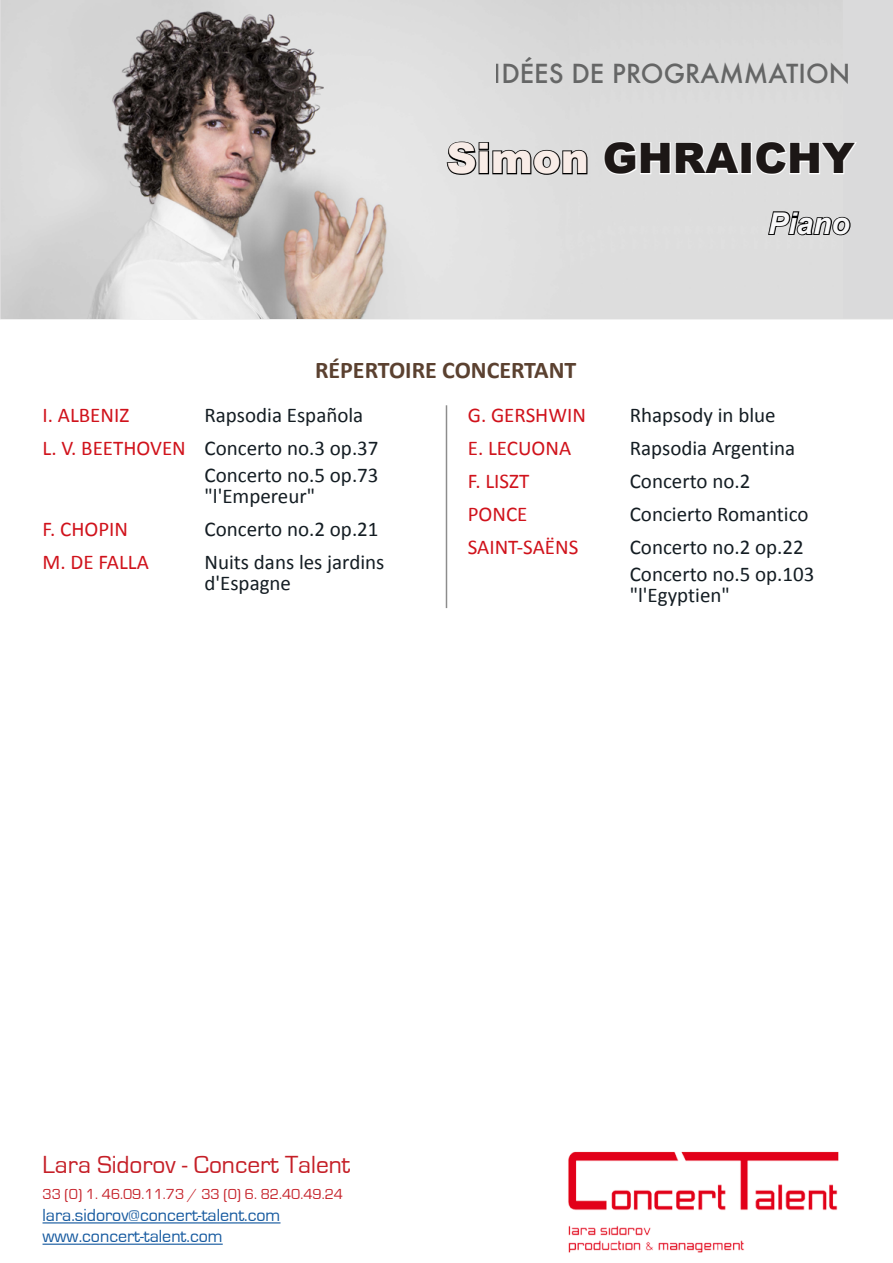
<style>
.page{position:relative;width:893px;height:1263px;background:#fff}
.page>*{position:absolute;margin:0;border:0;box-sizing:border-box;transform-origin:0 0}
.t1{font:900 42px "Arial";color:#1c1716}
.t2{font:italic 700 30px "Arial";color:#f7f7f8}
.t3{font:25.5px "Eurostile";color:#c51f27}
.t4{font:500 25.5px "Futura";color:#484949}
.t5{font:700 24px "Calibri";color:#5b4130}
.t6{font:21px/21px "Calibri";color:#141d23}
.t7{font:21px "Calibri";color:#d0121b}
.t8{font:18px/21.3px "Eurostile";color:#15599f}
.t9{font:15px "Eurostile";color:#c51f27}
.s1{color:#f8ece7}
.s2{color:#d0121b}
</style>
<div class="page">
<div style="left:0;top:0;width:893px;height:319px;background:#dadadb"></div>
<img style="left:2px;top:0;width:840px;height:319px">
<svg style="left:446px;top:140px;width:142px;height:36px;background:#a1a1a1"></svg>
<svg style="left:603px;top:140px;width:138px;height:36px"></svg>
<div style="left:741px;top:142px;width:11px;height:32px;border:2px solid #fff"></div>
<svg style="left:754px;top:140px;width:105px;height:36px"></svg>
<svg style="left:767px;top:210px;width:85px;height:27px;background:#898989"></svg>
<img style="left:568px;top:1151px;width:271px;height:101px">
<hr style="left:43px;top:1222px;width:237px;height:1px;background:#15599f">
<hr style="left:43px;top:1243px;width:180px;height:2px;background:#15599f">
<hr style="left:446px;top:405px;width:1px;height:203px;background:#000">
<p class="t4" style="left:494px;top:56px;width:358px">IDÉES DE PROGRAMMATION</p>
<h1 class="t1" style="left:446px;top:128px;width:410px"><span class="s1">Simon</span> GHRAICHY</h1>
<h2 class="t2" style="left:768px;top:203px;width:83px">Piano</h2>
<p class="t5" style="left:315px;top:355px;width:263px">RÉPERTOIRE CONCERTANT</p>
<p class="t7" style="left:468px;top:402px;width:120px">G. GERSHWIN</p>
<p class="t6" style="left:630px;top:405px;width:147px">Rhapsody in blue</p>
<p class="t7" style="left:468px;top:435px;width:105px">E. LECUONA</p>
<p class="t6" style="left:630px;top:438px;width:167px">Rapsodia Argentina</p>
<p class="t7" style="left:468px;top:468px;width:63px">F. LISZT</p>
<p class="t6" style="left:630px;top:471px;width:122px">Concerto no.2</p>
<p class="t7" style="left:468px;top:501px;width:61px">PONCE</p>
<p class="t6" style="left:630px;top:504px;width:180px">Concierto Romantico</p>
<p class="t7" style="left:468px;top:534px;width:112px">SAINT-SAËNS</p>
<p class="t6" style="left:630px;top:534px;width:186px;line-height:27px">Concerto no.2 op.22<br>Concerto no.5 op.103</p>
<p class="t6" style="left:630px;top:585px;width:102px">"l'Egyptien"</p>
<p class="t6" style="left:43px;top:399px;width:338px;line-height:33px;text-indent:162px">Rapsodia Española<br><span class="s2">L. V. BEETHOVEN</span> Concerto no.3 op.37</p>
<p class="t6" style="left:204px;top:465px;width:176px">Concerto no.5 op.73 "l'Empereur"</p>
<p class="t7" style="left:43px;top:516px;width:87px">F. CHOPIN</p>
<p class="t6" style="left:205px;top:519px;width:176px">Concerto no.2 op.21</p>
<p class="t7" style="left:43px;top:549px;width:108px">M. DE FALLA</p>
<p class="t6" style="left:204px;top:552px;width:181px">Nuits dans les jardins d'Espagne</p>
<p class="t7" style="left:43px;top:402px;width:88px">I. ALBENIZ</p>
<p class="t3" style="left:43px;top:1151px;width:309px">Lara Sidorov - Concert Talent</p>
<p class="t9" style="left:43px;top:1186px;width:302px">33 (0) 1. 46.09.11.73 / 33 (0) 6. 82.40.49.24</p>
<p class="t8" style="left:43px;top:1205px;width:239px">lara.sidorov@concert-talent.com www.concert-talent.com</p>
</div>
